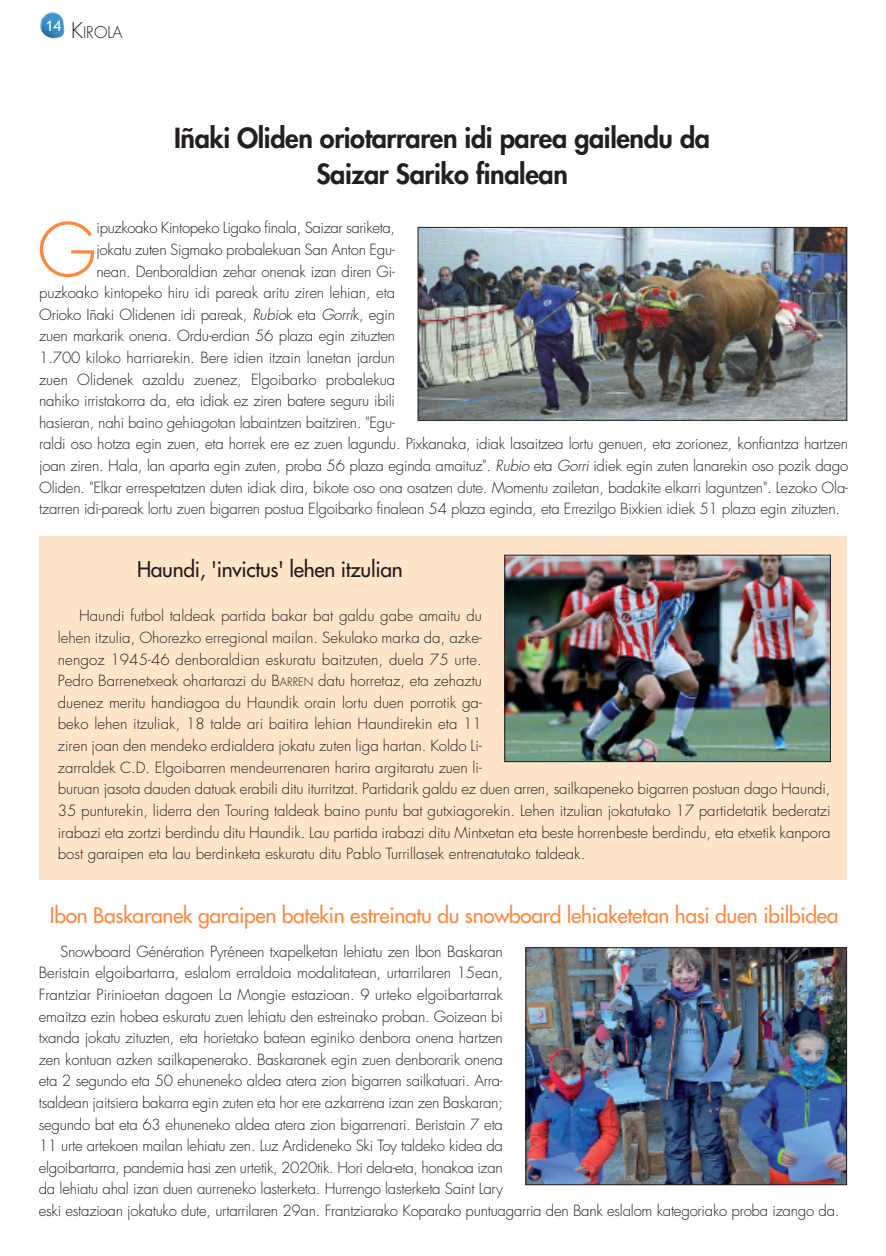
<style>
.page{position:relative;width:886px;height:1256px;background:#fff}
.page>*{position:absolute;margin:0;border:0;box-sizing:border-box;transform-origin:0 0}
.t1{font:300 72.3px "Futura";color:#fd8940}
.t2{font:800 27px/36px "Futura";letter-spacing:-.015em;color:#231f20;text-align:center}
.t3{font:21px "Futura";letter-spacing:-.015em;color:#fd8940}
.t4{font:21px "Futura";letter-spacing:-.015em;color:#231f20}
.t5{font:300 15.75px "Futura";color:#231f20}
.t6{font:300 15px/21.6px "Futura";letter-spacing:-.015em;color:#231f20}
.t7{font:15px "Trebuchet MS";color:#fff}
.s1{font-size:21px}
.s2{font-style:italic}
.s3{font-size:11.25px}
</style>
<div class="page">
<img style="left:40px;top:12px;width:24px;height:26px">
<div style="left:39px;top:536px;width:808px;height:343px;background:#fee4c9"></div>
<img style="left:419px;top:229px;width:426px;height:189px">
<div style="left:417px;top:227px;width:430px;height:193px;border:1px solid #231f20"></div>
<img style="left:506px;top:556px;width:322px;height:204px">
<div style="left:504px;top:554px;width:326px;height:208px;border:1px solid #231f20"></div>
<img style="left:527px;top:949px;width:317px;height:233px">
<div style="left:525px;top:947px;width:321px;height:237px;border:1px solid #231f20"></div>
<p class="t7" style="left:46px;top:17px;width:17px">14</p>
<p class="t5" style="left:71px;top:25px;width:53px"><span class="s1">K</span>IROLA</p>
<h2 class="t2" style="left:174px;top:122px;width:537px">Iñaki Oliden oriotarraren idi parea gailendu da<br>Saizar Sariko finalean</h2>
<h1 class="t1" style="left:37px;top:217px;width:61px">G</h1>
<p class="t6" style="left:96px;top:218px;width:300px">ipuzkoako Kintopeko Ligako finala, Saizar sariketa,</p>
<p class="t6" style="left:96px;top:240px;width:300px">jokatu zuten Sigmako probalekuan San Anton Egu-</p>
<p class="t6" style="left:96px;top:261px;width:300px">nean. Denboraldian zehar onenak izan diren Gi-</p>
<p class="t6" style="left:39px;top:283px;width:357px">puzkoako kintopeko hiru idi pareak aritu ziren lehian, eta</p>
<p class="t6" style="left:39px;top:305px;width:357px">Orioko Iñaki Olidenen idi pareak, <span class="s2">Rubio</span>k eta <span class="s2">Gorri</span>k, egin</p>
<p class="t6" style="left:39px;top:326px;width:357px">zuen markarik onena. Ordu-erdian 56 plaza egin zituzten</p>
<p class="t6" style="left:39px;top:348px;width:357px">1.700 kiloko harriarekin. Bere idien itzain lanetan jardun</p>
<p class="t6" style="left:39px;top:369px;width:357px">zuen Olidenek azaldu zuenez, Elgoibarko probalekua</p>
<p class="t6" style="left:39px;top:391px;width:357px">nahiko irristakorra da, eta idiak ez ziren batere seguru ibili</p>
<p class="t6" style="left:39px;top:413px;width:357px">hasieran, nahi baino gehiagotan labaintzen baitziren. "Egu-</p>
<p class="t6" style="left:39px;top:434px;width:810px">raldi oso hotza egin zuen, eta horrek ere ez zuen lagundu. Pixkanaka, idiak lasaitzea lortu genuen, eta zorionez, konfiantza hartzen</p>
<p class="t6" style="left:39px;top:456px;width:810px">joan ziren. Hala, lan aparta egin zuten, proba 56 plaza eginda amaituz". <span class="s2">Rubio</span> eta <span class="s2">Gorri</span> idiek egin zuten lanarekin oso pozik dago</p>
<p class="t6" style="left:39px;top:477px;width:810px">Oliden. "Elkar errespetatzen duten idiak dira, bikote oso ona osatzen dute. Momentu zailetan, badakite elkarri laguntzen". Lezoko Ola-</p>
<p class="t6" style="left:39px;top:499px;width:802px">tzarren idi-pareak lortu zuen bigarren postua Elgoibarko finalean 54 plaza eginda, eta Errezilgo Bixkien idiek 51 plaza egin zituzten.</p>
<h3 class="t4" style="left:137px;top:559px;width:267px">Haundi, 'invictus' lehen itzulian</h3>
<p class="t6" style="left:58px;top:606px;width:774px;text-indent:21px">Haundi futbol taldeak partida bakar bat galdu gabe amaitu du<br>lehen itzulia, Ohorezko erregional mailan. Sekulako marka da, azke-<br>nengoz 1945-46 denboraldian eskuratu baitzuten, duela 75 urte.<br>Pedro Barrenetxeak ohartarazi du B<span class="s3">ARREN</span> datu horretaz, eta zehaztu<br>duenez meritu handiagoa du Haundik orain lortu duen porrotik ga-<br>beko lehen itzuliak, 18 talde ari baitira lehian Haundirekin eta 11<br>ziren joan den mendeko erdialdera jokatu zuten liga hartan. Koldo Li-<br>zarraldek C.D. Elgoibarren mendeurrenaren harira argitaratu zuen li-<br>buruan jasota dauden datuak erabili ditu iturritzat. Partidarik galdu ez duen arren, sailkapeneko bigarren postuan dago Haundi, 35 punturekin, liderra den Touring taldeak baino puntu bat gutxiagorekin. Lehen itzulian jokatutako 17 partidetatik bederatzi irabazi eta zortzi berdindu ditu Haundik. Lau partida irabazi ditu Mintxetan eta beste horrenbeste berdindu, eta etxetik kanpora bost garaipen eta lau berdinketa eskuratu ditu Pablo Turrillasek entrenatutako taldeak.</p>
<h3 class="t3" style="left:50px;top:905px;width:789px">Ibon Baskaranek garaipen batekin estreinatu du snowboard lehiaketetan hasi duen ibilbidea</h3>
<p class="t6" style="left:39px;top:941px;width:802px;text-indent:21px">Snowboard Génération Pyréneen txapelketan lehiatu zen Ibon Baskaran<br>Beristain elgoibartarra, eslalom erraldoia modalitatean, urtarrilaren 15ean,<br>Frantziar Pirinioetan dagoen La Mongie estazioan. 9 urteko elgoibartarrak<br>emaitza ezin hobea eskuratu zuen lehiatu den estreinako proban. Goizean bi<br>txanda jokatu zituzten, eta horietako batean eginiko denbora onena hartzen<br>zen kontuan azken sailkapenerako. Baskaranek egin zuen denborarik onena<br>eta 2 segundo eta 50 ehuneneko aldea atera zion bigarren sailkatuari. Arra-<br>tsaldean jaitsiera bakarra egin zuten eta hor ere azkarrena izan zen Baskaran;<br>segundo bat eta 63 ehuneneko aldea atera zion bigarrenari. Beristain 7 eta<br>11 urte artekoen mailan lehiatu zen. Luz Ardideneko Ski Toy taldeko kidea da<br>elgoibartarra, pandemia hasi zen urtetik, 2020tik. Hori dela-eta, honakoa izan<br>da lehiatu ahal izan duen aurreneko lasterketa. Hurrengo lasterketa Saint Lary<br>eski estazioan jokatuko dute, urtarrilaren 29an. Frantziarako Koparako puntuagarria den Bank eslalom kategoriako proba izango da.</p>
</div>
